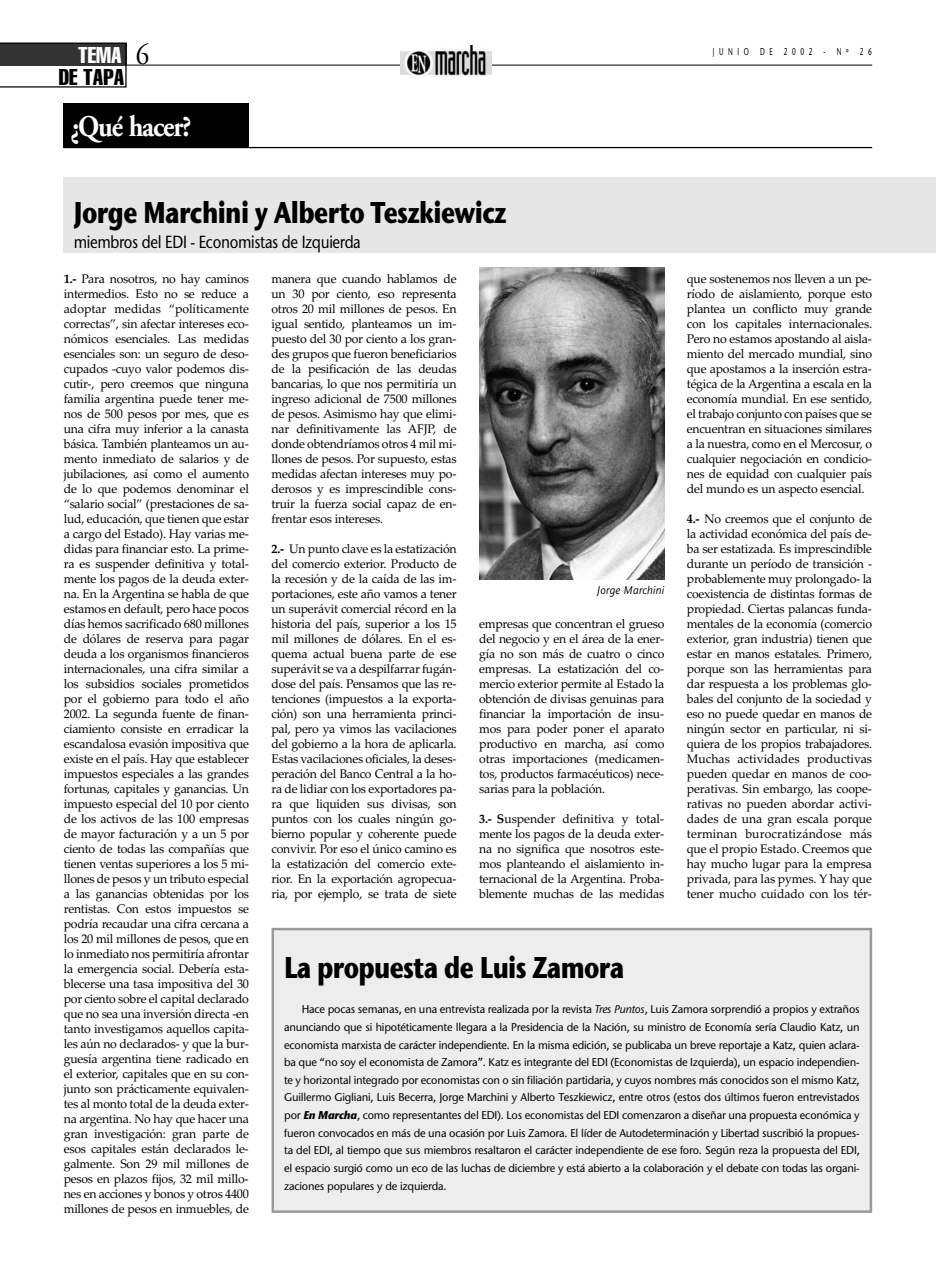
<style>
.page{position:relative;width:936px;height:1276px;background:#fff}
.page>*{position:absolute;margin:0;border:0;box-sizing:border-box;transform-origin:0 0}
.t1{font:30px "Stone Sans ITCTT Bold";letter-spacing:-.025em;color:#000;scale:.8 1}
.t2{font:700 30px "Adobe Garamond LT";letter-spacing:-.04em;color:#fff;scale:.9 1}
.t3{font:30px "Adobe Garamond LT";color:#000;scale:.9 1}
.t4{font:22.5px "Helvetica LT Std Comp";color:#000}
.t5{font:22.5px "Helvetica LT Std Comp";color:#fff}
.t6{font:17.5px "Stone Sans ITCTT Medium";letter-spacing:-.025em;color:#000;scale:.85 1}
.t7{font:12.5px/15px "Palatino Linotype";letter-spacing:-.02em;color:#000;text-align:justify}
.t8{font:11.25px/17.6px "Stone Sans ITCTT Medium";letter-spacing:-.015em;color:#000;text-align:justify}
.t9{font:italic 11.25px "Stone Sans ITCTT Medium";letter-spacing:.025em;color:#000;scale:.9 1}
.t10{font:10px "Stone Sans ITCTT Medium";letter-spacing:.705em;color:#000;scale:.65 1}
.s1{font-weight:700}
.s2{font-style:italic}
.s3{font-family:"Stone Sans ITCTT Bold";font-style:italic}
</style>
<div class="page">
<hr style="left:17px;top:65px;width:855px;height:1px;background:#000">
<img style="left:400px;top:45px;width:92px;height:31px">
<svg style="left:0;top:43px;width:127px;height:45px"></svg>
<div style="left:274px;top:930px;width:595px;height:280px;background:#ededed"></div>
<div style="left:271px;top:928px;width:601px;height:285px;border:2px solid #999"></div>
<div style="left:64px;top:178px;width:871px;height:75px;background:#e6e6e6"></div>
<div style="left:64px;top:103px;width:185px;height:45px;background:#000"></div>
<hr style="left:64px;top:147px;width:808px;height:1px;background:#000">
<img style="left:479px;top:268px;width:185px;height:311px">
<h2 class="t5" style="left:78px;top:46px;width:45px">TEMA</h2>
<h2 class="t4" style="left:59px;top:69px;width:67px">DE TAPA</h2>
<h1 class="t3" style="left:136px;top:38px;width:17px">6</h1>
<h1 class="t2" style="left:70px;top:109px;width:136px">¿Qué hacer?</h1>
<h1 class="t1" style="left:74px;top:193px;width:542px">Jorge Marchini y Alberto Teszkiewicz</h1>
<h3 class="t6" style="left:74px;top:231px;width:339px">miembros del EDI - Economistas de Izquierda</h3>
<p class="t10" style="left:712px;top:45px;width:246px">JUNIO DE 2002 - Nº 26</p>
<p class="t7" style="left:64px;top:271px;width:187px"><span class="s1">1.-</span> Para nosotros, no hay caminos intermedios. Esto no se reduce a adoptar medidas “políticamente correctas”, sin afectar intereses eco&shy;nómicos esenciales. Las medidas esenciales son: un seguro de deso&shy;cupados -cuyo valor podemos dis&shy;cutir-, pero creemos que ninguna familia argentina puede tener me&shy;nos de 500 pesos por mes, que es una cifra muy inferior a la canasta básica. También planteamos un au&shy;mento inmediato de salarios y de jubilaciones, así como el aumento de lo que podemos denominar el “salario social” (prestaciones de sa&shy;lud, educación, que tienen que estar a cargo del Estado). Hay varias me&shy;didas para financiar esto. La prime&shy;ra es suspender definitiva y total&shy;mente los pagos de la deuda exter&shy;na. En la Argentina se habla de que estamos en default, pero hace pocos días hemos sacrificado 680 millones de dólares de reserva para pagar deuda a los organismos financieros internacionales, una cifra similar a los subsidios sociales prometidos por el gobierno para todo el año 2002. La segunda fuente de finan&shy;ciamiento consiste en erradicar la escandalosa evasión impositiva que existe en el país. Hay que establecer impuestos especiales a las grandes fortunas, capitales y ganancias. Un impuesto especial del 10 por ciento de los activos de las 100 empresas de mayor facturación y a un 5 por ciento de todas las compañías que tienen ventas superiores a los 5 mi&shy;llones de pesos y un tributo especial a las ganancias obtenidas por los rentistas. Con estos impuestos se podría recaudar una cifra cercana a los 20 mil millones de pesos, que en lo inmediato nos permitiría afrontar la emergencia social. Debería esta&shy;blecerse una tasa impositiva del 30 por ciento sobre el capital declarado que no sea una inversión directa -en tanto investigamos aquellos capita&shy;les aún no declarados- y que la bur&shy;guesía argentina tiene radicado en el exterior, capitales que en su con&shy;junto son prácticamente equivalen&shy;tes al monto total de la deuda exter&shy;na argentina. No hay que hacer una gran investigación: gran parte de esos capitales están declarados le&shy;galmente. Son 29 mil millones de pesos en plazos fijos, 32 mil millo&shy;nes en acciones y bonos y otros 4400 millones de pesos en inmuebles, de</p>
<p class="t7" style="left:271px;top:271px;width:187px">manera que cuando hablamos de un 30 por ciento, eso representa otros 20 mil millones de pesos. En igual sentido, planteamos un im&shy;puesto del 30 por ciento a los gran&shy;des grupos que fueron beneficiarios de la pesificación de las deudas bancarias, lo que nos permitiría un ingreso adicional de 7500 millones de pesos. Asimismo hay que elimi&shy;nar definitivamente las AFJP, de donde obtendríamos otros 4 mil mi&shy;llones de pesos. Por supuesto, estas medidas afectan intereses muy po&shy;derosos y es imprescindible cons&shy;truir la fuerza social capaz de en&shy;frentar esos intereses.</p>
<p class="t7" style="left:687px;top:271px;width:187px">que sostenemos nos lleven a un pe&shy;ríodo de aislamiento, porque esto plantea un conflicto muy grande con los capitales internacionales.<br>Pero no estamos apostando al aisla&shy;miento del mercado mundial, sino que apostamos a la inserción estra&shy;tégica de la Argentina a escala en la economía mundial. En ese sentido, el trabajo conjunto con países que se encuentran en situaciones similares a la nuestra, como en el Mercosur, o cualquier negociación en condicio&shy;nes de equidad con cualquier país del mundo es un aspecto esencial.</p>
<p class="t7" style="left:687px;top:511px;width:187px"><span class="s1">4.-</span> No creemos que el conjunto de la actividad económica del país de&shy;ba ser estatizada. Es imprescindible durante un período de transición - probablemente muy prolongado- la coexistencia de distintas formas de propiedad. Ciertas palancas funda&shy;mentales de la economía (comercio exterior, gran industria) tienen que estar en manos estatales. Primero, porque son las herramientas para dar respuesta a los problemas glo&shy;bales del conjunto de la sociedad y eso no puede quedar en manos de ningún sector en particular, ni si&shy;quiera de los propios trabajadores.<br>Muchas actividades productivas pueden quedar en manos de coo&shy;perativas. Sin embargo, las coope&shy;rativas no pueden abordar activi&shy;dades de una gran escala porque terminan burocratizándose más que el propio Estado. Creemos que hay mucho lugar para la empresa privada, para las pymes. Y hay que tener mucho cuidado con los tér-</p>
<p class="t7" style="left:271px;top:541px;width:187px"><span class="s1">2.-</span> Un punto clave es la estatización del comercio exterior. Producto de la recesión y de la caída de las im&shy;portaciones, este año vamos a tener un superávit comercial récord en la historia del país, superior a los 15 mil millones de dólares. En el es&shy;quema actual buena parte de ese superávit se va a despilfarrar fugán&shy;dose del país. Pensamos que las re&shy;tenciones (impuestos a la exporta&shy;ción) son una herramienta princi&shy;pal, pero ya vimos las vacilaciones del gobierno a la hora de aplicarla.<br>Estas vacilaciones oficiales, la deses&shy;peración del Banco Central a la ho&shy;ra de lidiar con los exportadores pa&shy;ra que liquiden sus divisas, son puntos con los cuales ningún go&shy;bierno popular y coherente puede convivir. Por eso el único camino es la estatización del comercio exte&shy;rior. En la exportación agropecua&shy;ria, por ejemplo, se trata de siete</p>
<p class="t9" style="left:597px;top:583px;width:76px">Jorge Marchini</p>
<p class="t7" style="left:479px;top:616px;width:187px">empresas que concentran el grueso del negocio y en el área de la ener&shy;gía no son más de cuatro o cinco empresas. La estatización del co&shy;mercio exterior permite al Estado la obtención de divisas genuinas para financiar la importación de insu&shy;mos para poder poner el aparato productivo en marcha, así como otras importaciones (medicamen&shy;tos, productos farmacéuticos) nece&shy;sarias para la población.</p>
<p class="t7" style="left:479px;top:811px;width:187px"><span class="s1">3.- S</span>uspender definitiva y total&shy;mente los pagos de la deuda exter&shy;na no significa que nosotros este&shy;mos planteando el aislamiento in&shy;ternacional de la Argentina. Proba&shy;blemente muchas de las medidas</p>
<h1 class="t1" style="left:284px;top:948px;width:427px">La propuesta de Luis Zamora</h1>
<p class="t8" style="left:284px;top:1000px;width:577px;text-indent:18px">Hace pocas semanas, en una entrevista realizada por la revista <span class="s2">Tres Puntos</span>, Luis Zamora sorprendió a propios y extraños anunciando que si hipotéticamente llegara a la Presidencia de la Nación, su ministro de Economía sería Claudio Katz, un economista marxista de carácter independiente. En la misma edición, se publicaba un breve reportaje a Katz, quien aclara&shy;ba que “no soy el economista de Zamora”. Katz es integrante del EDI (Economistas de Izquierda), un espacio independien&shy;te y horizontal integrado por economistas con o sin filiación partidaria, y cuyos nombres más conocidos son el mismo Katz, Guillermo Gigliani, Luis Becerra, Jorge Marchini y Alberto Teszkiewicz, entre otros (estos dos últimos fueron entrevistados por <span class="s3">En Marcha</span>, como representantes del EDI). Los economistas del EDI comenzaron a diseñar una propuesta económica y fueron convocados en más de una ocasión por Luis Zamora. El líder de Autodeterminación y Libertad suscribió la propues&shy;ta del EDI, al tiempo que sus miembros resaltaron el carácter independiente de ese foro. Según reza la propuesta del EDI, el espacio surgió como un eco de las luchas de diciembre y está abierto a la colaboración y el debate con todas las organi&shy;zaciones populares y de izquierda.</p>
</div>
